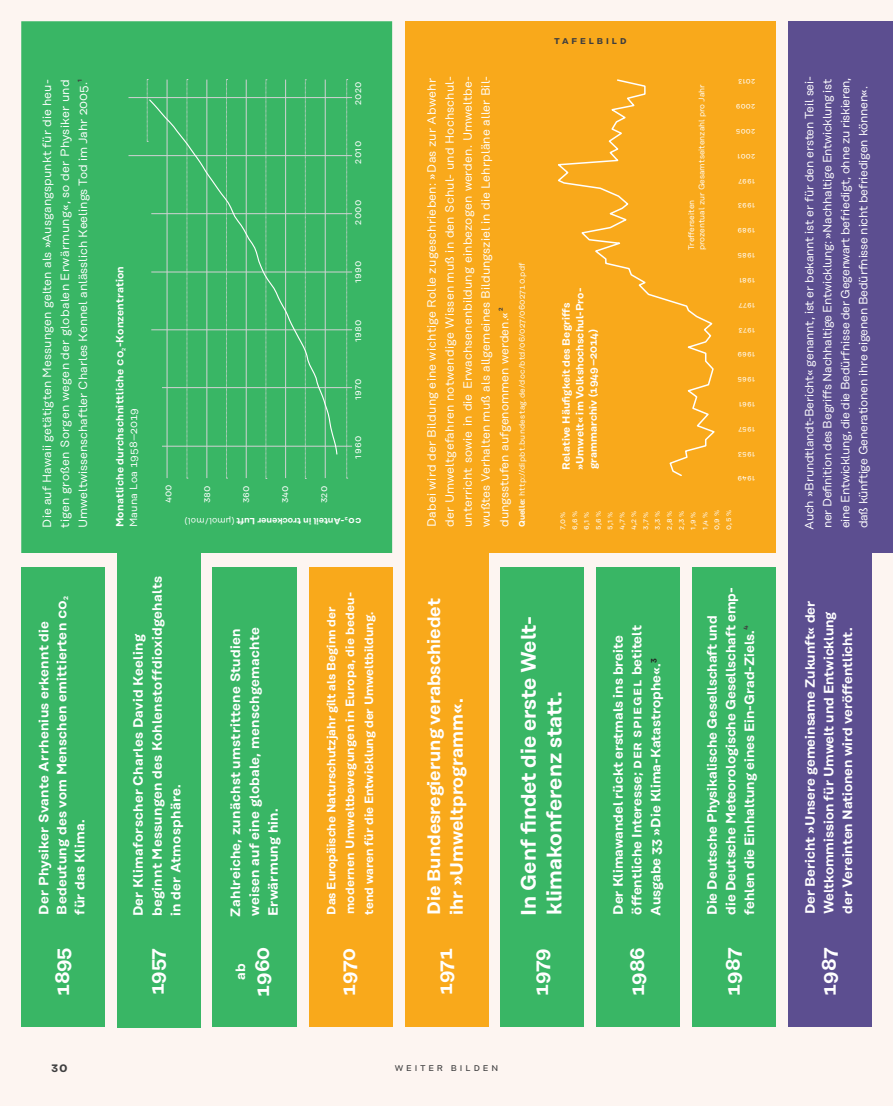
<style>
.page{position:relative;width:893px;height:1106px;background:#fdf5f1}
.page>*{position:absolute;margin:0;border:0;box-sizing:border-box;transform-origin:0 0}
.t1{font:600 21px/25.5px "Rational Text";color:#fff}
.t2{font:600 19.5px "Rational Text";color:#fff}
.t3{font:600 18px/22.5px "Rational Text";color:#fff}
.t4{font:600 13.5px/18.8px "Rational Text";color:#fff}
.t5{font:600 13.5px/18px "Rational Text";letter-spacing:.02em;color:#fff}
.t6{font:600 13.5px "Rational Text";color:#3e3e3f}
.t7{font:12px/18.1px "Rational Text";color:#fff;text-align:justify}
.t8{font:12px/18px "Rational Text";letter-spacing:-.02em;color:#fff}
.t9{font:600 12px/18.8px "Rational Text";color:#fff}
.t10{font:600 10.5px/13.5px "Rational Text";letter-spacing:.01em;color:#fff}
.t11{font:10.5px "Rational Text";color:#fff}
.t12{font:10.5px "Rational Text";letter-spacing:.22em;color:#3e3e3f}
.t13{font:600 10.5px "Rational Text";letter-spacing:.22em;color:#3e3e3f}
.t14{font:10.35px "Rational Text";letter-spacing:.02em;color:#fff}
.t15{font:600 9px "Rational Text";color:#fff}
.t16{font:8.1px/11.9px "Rational Text";letter-spacing:.02em;color:#fff}
.t17{font:8.1px "Rational Text";letter-spacing:.04em;color:#fff}
.t18{font:8.1px/10.5px "Rational Text";color:#fff}
.t19{font:600 7.05px "Rational Text";color:#3e3e3f}
.t20{font:600 5.25px "Rational Text";color:#fff}
.s1{font-weight:600}
.s2{font-weight:400}
</style>
<div class="page">
<div style="left:21px;top:567px;width:83px;height:459px;background:#39b665"></div>
<div style="left:213px;top:567px;width:84px;height:459px;background:#39b665"></div>
<div style="left:501px;top:567px;width:83px;height:459px;background:#39b665"></div>
<div style="left:597px;top:567px;width:83px;height:459px;background:#39b665"></div>
<div style="left:693px;top:567px;width:83px;height:459px;background:#39b665"></div>
<div style="left:789px;top:21px;width:83px;height:1005px;background:#5c4e90"></div>
<div style="left:309px;top:567px;width:83px;height:459px;background:#f9a91b"></div>
<div style="left:117px;top:544px;width:83px;height:483px;background:#39b665"></div>
<div style="left:405px;top:21px;width:371px;height:532px;background:#f9a91b"></div>
<div style="left:863px;top:21px;width:30px;height:532px;background:#5c4e90"></div>
<div style="left:21px;top:21px;width:371px;height:532px;background:#39b665"></div>
<hr style="left:162px;top:446px;width:190px;height:1px;background:#d1d2d4">
<hr style="left:162px;top:387px;width:190px;height:1px;background:#d1d2d4">
<hr style="left:151px;top:329px;width:201px;height:1px;background:#d1d2d4">
<hr style="left:151px;top:272px;width:201px;height:1px;background:#d1d2d4">
<hr style="left:151px;top:213px;width:201px;height:1px;background:#d1d2d4">
<hr style="left:325px;top:80px;width:1px;height:398px;background:#d1d2d4">
<svg style="left:346px;top:79px;width:2px;height:400px"></svg>
<hr style="left:285px;top:80px;width:1px;height:398px;background:#d1d2d4">
<hr style="left:246px;top:80px;width:1px;height:398px;background:#d1d2d4">
<svg style="left:266px;top:80px;width:1px;height:399px"></svg>
<svg style="left:305px;top:80px;width:1px;height:399px"></svg>
<hr style="left:207px;top:80px;width:1px;height:398px;background:#d1d2d4">
<hr style="left:167px;top:80px;width:1px;height:398px;background:#d1d2d4">
<svg style="left:187px;top:79px;width:1px;height:400px"></svg>
<svg style="left:226px;top:79px;width:2px;height:400px"></svg>
<svg style="left:147px;top:79px;width:1px;height:63px"></svg>
<hr style="left:128px;top:155px;width:224px;height:1px;background:#d1d2d4">
<hr style="left:128px;top:97px;width:224px;height:1px;background:#d1d2d4">
<svg style="left:558px;top:79px;width:157px;height:397px"></svg>
<svg style="left:148px;top:98px;width:190px;height:358px"></svg>
<div style="left:405px;top:544px;width:83px;height:482px;background:#f9a91b"></div>
<p class="t13" style="left:554px;top:34px;width:72px">Taf elbi ld</p>
<p class="t19" style="left:75px;top:82px;width:4px;rotate:-90deg">1</p>
<p class="t7" style="left:422px;top:527px;width:453px;text-align:left;rotate:-90deg">Dabei wird der Bildung eine wichtige Rolle zugeschrieben: »Das zur Abwehr der Umweltgefahren notwendige Wissen muß in den Schul- und Hochschul&shy;unterricht sowie in die Erwachsenenbildung einbezogen werden. Umweltbe&shy;wußtes Verhalten muß als allgemeines Bildungsziel in die Lehrpläne aller Bil&shy;dungsstufen aufgenommen werden.«</p>
<p class="t16" style="left:755px;top:88px;width:19px;rotate:-180deg">2013</p>
<p class="t7" style="left:38px;top:528px;width:450px;rotate:-90deg">Die auf Hawaii getätigten Messungen gelten als »Ausgangspunkt für die heu&shy;tigen großen Sorgen wegen der globalen Erwärmung«, so der Physiker und Umweltwissenschaftler Charles Kennel anlässlich Keelings Tod im Jahr 2005.</p>
<p class="t14" style="left:352px;top:105px;width:25px;rotate:-90deg">2020</p>
<p class="t18" style="left:686px;top:250px;width:167px;rotate:-90deg">Trefferseiten<br>prozentual zur Gesamtseitenzahl pro Jahr</p>
<p class="t10" style="left:559px;top:470px;width:183px;rotate:-90deg">Relative Häufigkeit des Begriffs »Umwelt« im Volkshochschul-Pro&shy;grammarchiv (1949–2014)</p>
<p class="t16" style="left:755px;top:113px;width:21px;rotate:-180deg">2009</p>
<p class="t16" style="left:755px;top:138px;width:21px;rotate:-180deg">2005</p>
<p class="t14" style="left:352px;top:164px;width:24px;rotate:-90deg">2010</p>
<p class="t16" style="left:755px;top:163px;width:19px;rotate:-180deg">2001</p>
<p class="t16" style="left:755px;top:187px;width:18px;rotate:-180deg">1997</p>
<p class="t14" style="left:352px;top:225px;width:26px;rotate:-90deg">2000</p>
<p class="t16" style="left:755px;top:212px;width:19px;rotate:-180deg">1993</p>
<p class="t16" style="left:755px;top:237px;width:19px;rotate:-180deg">1989</p>
<p class="t16" style="left:755px;top:262px;width:19px;rotate:-180deg">1985</p>
<p class="t14" style="left:352px;top:283px;width:24px;rotate:-90deg">1990</p>
<p class="t17" style="left:517px;top:527px;width:266px;rotate:-90deg"><span class="s1">Quelle:</span> http://dipbt.bundestag.de/doc/btd/06/027/0602710.pdf</p>
<p class="t10" style="left:113px;top:527px;width:262px;rotate:-90deg">Monatliche durchschnittliche CO <sub>2</sub>-Konzentration</p>
<p class="t16" style="left:755px;top:287px;width:18px;rotate:-180deg">1981</p>
<p class="t16" style="left:755px;top:311px;width:18px;rotate:-180deg">1977</p>
<p class="t19" style="left:496px;top:311px;width:5px;rotate:-90deg">2</p>
<p class="t14" style="left:352px;top:342px;width:24px;rotate:-90deg">1980</p>
<p class="t16" style="left:755px;top:336px;width:18px;rotate:-180deg">1973</p>
<p class="t16" style="left:755px;top:361px;width:19px;rotate:-180deg">1969</p>
<p class="t16" style="left:755px;top:386px;width:19px;rotate:-180deg">1965</p>
<p class="t14" style="left:352px;top:400px;width:23px;rotate:-90deg">1970</p>
<p class="t16" style="left:755px;top:411px;width:18px;rotate:-180deg">1961</p>
<p class="t11" style="left:127px;top:527px;width:120px;rotate:-90deg">Mauna Loa 1958–2019</p>
<p class="t16" style="left:755px;top:435px;width:18px;rotate:-180deg">1957</p>
<p class="t14" style="left:352px;top:459px;width:24px;rotate:-90deg">1960</p>
<p class="t16" style="left:755px;top:460px;width:19px;rotate:-180deg">1953</p>
<p class="t16" style="left:755px;top:485px;width:19px;rotate:-180deg">1949</p>
<p class="t14" style="left:162px;top:503px;width:21px;rotate:-90deg">400</p>
<p class="t14" style="left:201px;top:503px;width:20px;rotate:-90deg">380</p>
<p class="t14" style="left:240px;top:503px;width:20px;rotate:-90deg">360</p>
<p class="t14" style="left:279px;top:503px;width:20px;rotate:-90deg">340</p>
<p class="t14" style="left:318px;top:503px;width:19px;rotate:-90deg">320</p>
<p class="t16" style="left:556px;top:529px;width:21px;rotate:-90deg">7,0 %<br>6,6 %<br>6,1 %<br>5,6 %<br>5,1 %<br>4,7 %<br>4,2 %<br>3,7 %<br>3,3 %<br>2,8 %<br>2,3 %<br>1,9 %<br>1,4 %<br>0,9 %<br>0,5 %</p>
<p class="t15" style="left:344px;top:526px;width:161px;rotate:-180deg">-Anteil in trockener Luft <span class="s2">(μmol/mol)</span></p>
<p class="t20" style="left:348px;top:522px;width:5px;rotate:-180deg">2</p>
<p class="t15" style="left:361px;top:526px;width:8px;rotate:-180deg">CO</p>
<p class="t8" style="left:800px;top:530px;width:455px;rotate:-90deg">Auch »Brundtlandt-Bericht« genannt, ist er bekannt ist er für den ersten Teil sei-</p>
<p class="t8" style="left:818px;top:528px;width:452px;rotate:-90deg">ner Definition des Begriffs Nachhaltige Entwicklung: »Nachhaltige Entwicklung ist eine Entwicklung, die die Bedürfnisse der Gegenwart befriedigt, ohne zu riskieren, daß künftige Generationen ihre eigenen Bedürfnisse nicht befriedigen können«.</p>
<p class="t5" style="left:35px;top:914px;width:320px;rotate:-90deg">Der Physiker Svante Arrhenius erkennt die<br>Bedeutung des vom Menschen emittierten CO <sub>2 </sub>für das Klima.</p>
<h2 class="t2" style="left:51px;top:996px;width:51px;rotate:-90deg">1895</h2>
<p class="t5" style="left:129px;top:916px;width:342px;line-height:18.8px;rotate:-90deg">Der Klimaforscher Charles David Keeling<br>beginnt Messungen des Kohlenstoffdioxidgehalts in der Atmosphäre.</p>
<p class="t4" style="left:702px;top:914px;width:329px;rotate:-90deg">Die Deutsche Physikalische Gesellschaft und<br>die Deutsche Meteorologische Gesellschaft emp&shy;fehlen die Einhaltung eines Ein-Grad-Ziels.<sup>4</sup></p>
<p class="t9" style="left:322px;top:914px;width:324px;rotate:-90deg">Das Europäische Naturschutzjahr gilt als Beginn der modernen Umweltbewegungen in Europa, die bedeu-</p>
<p class="t4" style="left:800px;top:914px;width:315px;rotate:-90deg">Der Bericht »Unsere gemeinsame Zukunft« der<br>Weltkommission für Umwelt und Entwicklung der Vereinten Nationen wird veröffentlicht.</p>
<h3 class="t3" style="left:423px;top:915px;width:318px;rotate:-90deg">Die Bundesregierung verabschiedet ihr »Umweltprogramm«.</h3>
<p class="t9" style="left:359px;top:914px;width:304px;rotate:-90deg">tend waren für die Entwicklung der Umweltbildung.</p>
<p class="t4" style="left:226px;top:916px;width:291px;text-align:justify;rotate:-90deg">Zahlreiche, zunächst umstrittene Studien weisen auf eine globale, menschgemachte Erwärmung hin.</p>
<h1 class="t1" style="left:516px;top:915px;width:301px;rotate:-90deg">In Genf findet die erste Welt&shy;klimakonferenz statt.</h1>
<p class="t4" style="left:609px;top:915px;width:292px;rotate:-90deg">Der Klimawandel rückt erstmals ins breite öffentliche Interesse; DER SPIE GEL betitelt<br>Ausgabe 33 »Die Klima-Katastrophe«.<sup>3</sup></p>
<h2 class="t2" style="left:145px;top:995px;width:49px;rotate:-90deg">1957</h2>
<h2 class="t2" style="left:251px;top:996px;width:51px;rotate:-90deg">1960</h2>
<h2 class="t2" style="left:337px;top:995px;width:49px;rotate:-90deg">1970</h2>
<h2 class="t2" style="left:530px;top:995px;width:49px;rotate:-90deg">1979</h2>
<h2 class="t2" style="left:626px;top:996px;width:51px;rotate:-90deg">1986</h2>
<h2 class="t2" style="left:721px;top:995px;width:49px;rotate:-90deg">1987</h2>
<h2 class="t2" style="left:817px;top:995px;width:49px;rotate:-90deg">1987</h2>
<h2 class="t2" style="left:434px;top:995px;width:48px;rotate:-90deg">1971</h2>
<p class="t4" style="left:231px;top:979px;width:18px;rotate:-90deg">ab</p>
<p class="t6" style="left:51px;top:1059px;width:18px">30</p>
<p class="t12" style="left:394px;top:1060px;width:103px">weiter bilden</p>
</div>
